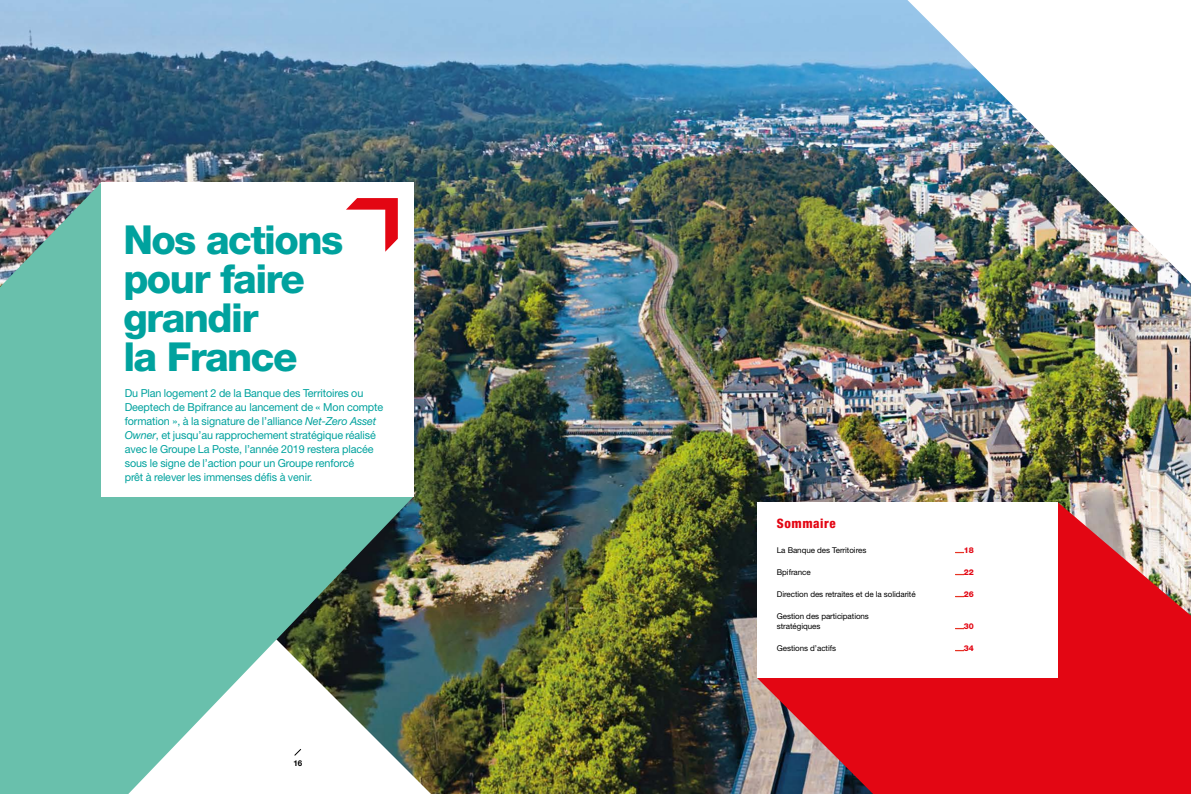
<style>
.page{position:relative;width:1191px;height:794px;background:#fff}
.page>*{position:absolute;margin:0;border:0;box-sizing:border-box;transform-origin:0 0}
.t1{font:800 40px/39px "Helvetica Neue LT Std";letter-spacing:-.04em;color:#00a29e}
.t2{font:800 condensed 13px "Helvetica Neue LT Std";letter-spacing:.04em;color:#e30613}
.t3{font:11px/14px "Helvetica Neue LT Std";letter-spacing:-.01em;color:#00a29e}
.t4{font:8px/10px "Helvetica Neue LT Std";letter-spacing:-.01em;color:#000}
.t5{font:800 8px "Helvetica Neue LT Std";letter-spacing:-.01em;color:#e30613}
.t6{font:700 8px "Helvetica Neue LT Std";color:#000}
.s1{font-style:italic}
</style>
<div class="page">
<img style="left:0;top:0;width:1191px;height:794px">
<svg style="left:0;top:182px;width:414px;height:612px;fill:#69c0ac"></svg>
<div style="left:101px;top:182px;width:313px;height:315px;background:#fff"></div>
<svg style="left:346px;top:198px;width:52px;height:54px"></svg>
<svg style="left:757px;top:502px;width:434px;height:292px;fill:#e30613"></svg>
<div style="left:757px;top:502px;width:300px;height:176px;background:#fff"></div>
<h1 class="t1" style="left:123px;top:220px;width:221px">Nos actions pour faire grandir<br>la France</h1>
<p class="t3" style="left:125px;top:386px;width:260px">Du Plan logement 2 de la Banque des Territoires ou Deeptech de Bpifrance au lancement de « Mon compte formation », à la signature de l’alliance <span class="s1">Net-Zero Asset Owner</span>, et jusqu’au rapprochement stratégique réalisé avec le Groupe La Poste, l’année 2019 restera placée sous le signe de l’action pour un Groupe renforcé<br>prêt à relever les immenses défis à venir.</p>
<p class="t6" style="left:293px;top:758px;width:10px">16</p>
<p class="t2" style="left:777px;top:515px;width:60px">Sommaire</p>
<p class="t4" style="left:777px;top:544px;width:91px">La Banque des Territoires</p>
<p class="t5" style="left:964px;top:545px;width:12px">18</p>
<p class="t4" style="left:777px;top:566px;width:35px">Bpifrance</p>
<p class="t5" style="left:964px;top:567px;width:12px">22</p>
<p class="t4" style="left:777px;top:588px;width:140px">Direction des retraites et de la solidarité</p>
<p class="t5" style="left:964px;top:589px;width:12px">26</p>
<p class="t4" style="left:777px;top:610px;width:94px">Gestion des participations stratégiques</p>
<p class="t5" style="left:964px;top:621px;width:12px">30</p>
<p class="t4" style="left:777px;top:642px;width:61px">Gestions d’actifs</p>
<p class="t5" style="left:964px;top:643px;width:12px">34</p>
</div>
